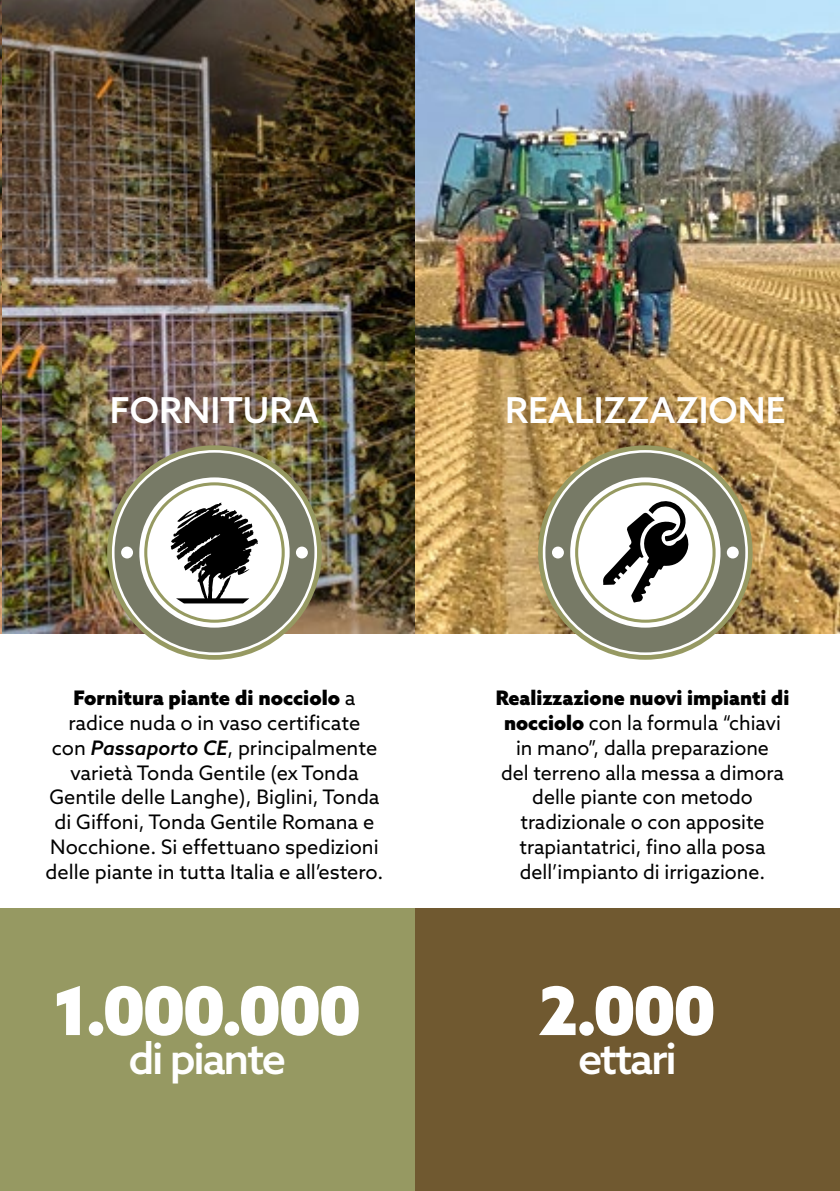
<style>
.page{position:relative;width:840px;height:1191px;background:#fff}
.page>*{position:absolute;margin:0;border:0;box-sizing:border-box;transform-origin:0 0}
.t1{font:900 67px "Azo Sans";letter-spacing:-.05em;color:#fff}
.t2{font:500 43.2px "Azo Sans";letter-spacing:-.05em;color:#fff}
.t3{font:500 35.6px "Azo Sans";color:#fff}
.t4{font:20px/24.8px "Azo Sans";color:#000;text-align:center}
.s1{font-weight:900}
.s2{font-weight:500;font-style:italic}
</style>
<div class="page">
<img style="left:0;top:0;width:839px;height:633px">
<div style="left:414px;top:908px;width:425px;height:283px;background:#705930"></div>
<svg style="left:537px;top:445px;width:215px;height:214px;background:#9e9d69"></svg>
<svg style="left:542px;top:450px;width:205px;height:205px"></svg>
<div style="left:545px;top:452px;width:199px;height:200px;background:#777a66;border-radius:50%"></div>
<svg style="left:570px;top:477px;width:150px;height:150px;background:#f2f2ee"></svg>
<svg style="left:574px;top:482px;width:141px;height:140px"></svg>
<div style="left:578px;top:485px;width:134px;height:134px;background:#fff;border-radius:50%"></div>
<div style="left:551px;top:546px;width:12px;height:12px;background:#fff;border-radius:50%"></div>
<div style="left:726px;top:546px;width:12px;height:12px;background:#fff;border-radius:50%"></div>
<svg style="left:602px;top:497px;width:86px;height:105px"></svg>
<div style="left:0;top:908px;width:414px;height:283px;background:#969962"></div>
<div style="left:107px;top:445px;width:214px;height:214px;background:#969962;border-radius:50%"></div>
<svg style="left:112px;top:450px;width:205px;height:205px;background:#eeefeb"></svg>
<div style="left:114px;top:452px;width:200px;height:200px;background:#777a66;border-radius:50%"></div>
<svg style="left:139px;top:477px;width:150px;height:150px;background:#f1f1ec"></svg>
<svg style="left:144px;top:482px;width:140px;height:140px"></svg>
<div style="left:147px;top:485px;width:134px;height:134px;background:#fff;border-radius:50%"></div>
<div style="left:121px;top:546px;width:12px;height:12px;background:#fff;border-radius:50%"></div>
<div style="left:296px;top:546px;width:12px;height:12px;background:#fff;border-radius:50%"></div>
<svg style="left:171px;top:502px;width:88px;height:101px"></svg>
<h3 class="t3" style="left:110px;top:387px;width:210px">FORNITURA</h3>
<p class="t4" style="left:45px;top:685px;width:339px"><span class="s1">Fornitura piante di nocciolo</span> a radice nuda o in vaso certificate<br>con <span class="s2">Passaporto CE</span>, principalmente varietà Tonda Gentile (ex Tonda Gentile delle Langhe), Biglini, Tonda di Giffoni, Tonda Gentile Romana e Nocchione. Si effettuano spedizioni delle piante in tutta Italia e all’estero.</p>
<h1 class="t1" style="left:53px;top:966px;width:310px">1.000.000</h1>
<h2 class="t2" style="left:128px;top:1029px;width:159px">di piante</h2>
<h3 class="t3" style="left:504px;top:387px;width:282px">REALIZZAZIONE</h3>
<p class="t4" style="left:495px;top:685px;width:295px"><span class="s1">Realizzazione nuovi impianti di nocciolo</span> con la formula “chiavi in mano”, dalla preparazione<br>del terreno alla messa a dimora delle piante con metodo tradizionale o con apposite trapiantatrici, fino alla posa dell’impianto di irrigazione.</p>
<h1 class="t1" style="left:538px;top:966px;width:179px">2.000</h1>
<h2 class="t2" style="left:577px;top:1029px;width:100px">ettari</h2>
</div>
